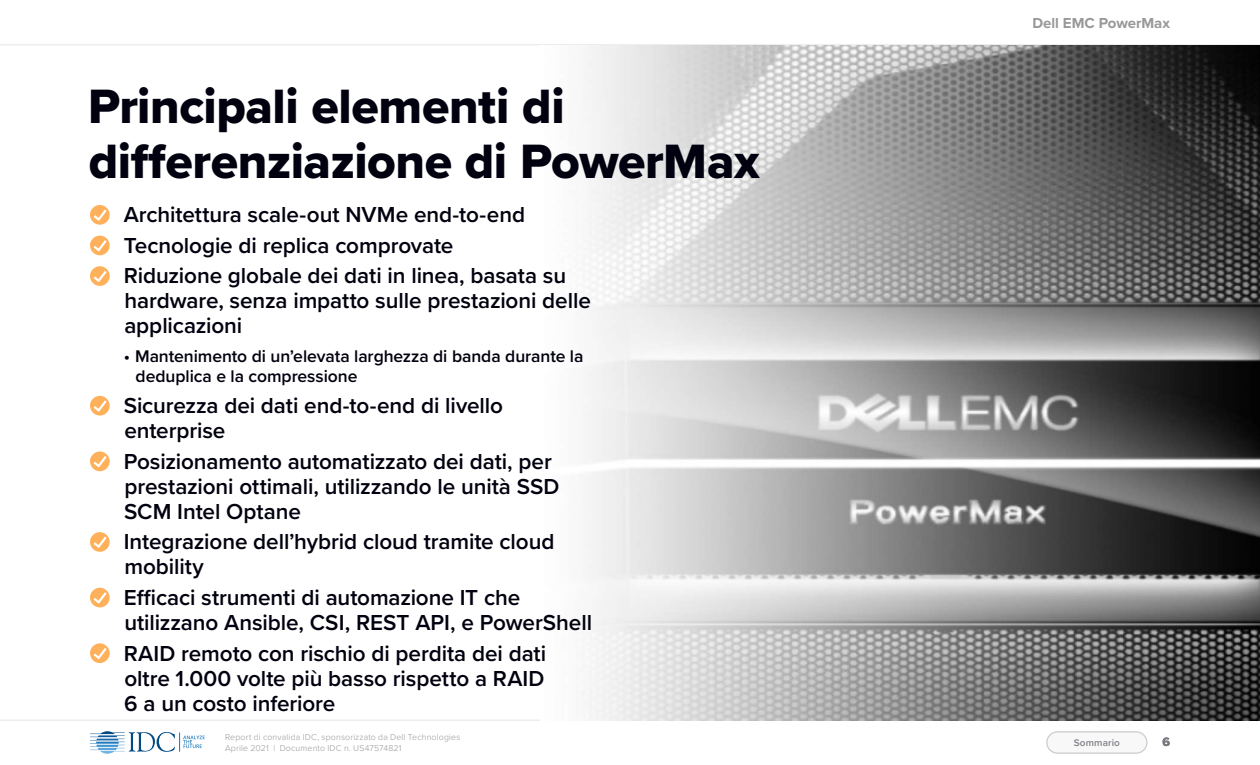
<style>
.page{position:relative;width:1260px;height:765px;background:#fff}
.page>*{position:absolute;margin:0;border:0;box-sizing:border-box;transform-origin:0 0}
.t1{font:50px/55px "Proxima Nova Extrabld";letter-spacing:-.01em;color:#01010f}
.t2{font:600 22.5px/25px "Proxima Nova";letter-spacing:-.005em;color:#01010f}
.t3{font:600 17.5px/20px "Proxima Nova";letter-spacing:-.005em;color:#01010f}
.t4{font:700 15px "Proxima Nova";color:#98989b}
.t5{font:700 12.5px "Proxima Nova";color:#231f20}
.t6{font:600 10px "Proxima Nova";letter-spacing:.015em;color:#808087}
.t7{font:300 8.75px/11.2px "Proxima Nova";letter-spacing:.02em;color:#98989b}
</style>
<div class="page">
<svg style="left:90px;top:731px;width:115px;height:23px"></svg>
<hr style="left:0;top:45px;width:1260px;height:1px;background:#e5e5e5">
<hr style="left:0;top:720px;width:1260px;height:1px;background:#e5e5e5">
<div style="left:1047px;top:732px;width:100px;height:21px;background:#f8f8f8;border-radius:11px"></div>
<div style="left:1046px;top:731px;width:102px;height:23px;border:1px solid #ccc;border-radius:11px"></div>
<img style="left:540px;top:45px;width:720px;height:675px">
<svg style="left:90px;top:205px;width:20px;height:20px"></svg>
<svg style="left:90px;top:236px;width:20px;height:19px"></svg>
<svg style="left:90px;top:266px;width:20px;height:20px"></svg>
<svg style="left:90px;top:396px;width:20px;height:20px"></svg>
<svg style="left:90px;top:451px;width:20px;height:20px"></svg>
<svg style="left:90px;top:532px;width:20px;height:20px"></svg>
<svg style="left:90px;top:588px;width:20px;height:19px"></svg>
<svg style="left:90px;top:643px;width:20px;height:20px"></svg>
<h1 class="t1" style="left:88px;top:78px;width:673px">Principali elementi di differenziazione di PowerMax</h1>
<p class="t2" style="left:124px;top:199px;width:444px;line-height:30.6px">Architettura scale-out NVMe end-to-end<br>Tecnologie di replica comprovate<br>Riduzione globale dei dati in linea, basata su</p>
<p class="t2" style="left:124px;top:288px;width:468px">hardware, senza impatto sulle prestazioni delle applicazioni</p>
<p class="t3" style="left:136px;top:346px;width:449px;text-indent:-12px">• Mantenimento di un’elevata larghezza di banda durante la deduplica e la compressione</p>
<p class="t2" style="left:124px;top:392px;width:381px">Sicurezza dei dati end-to-end di livello enterprise</p>
<p class="t2" style="left:124px;top:448px;width:437px">Posizionamento automatizzato dei dati, per prestazioni ottimali, utilizzando le unità SSD<br>SCM Intel Optane</p>
<p class="t2" style="left:124px;top:529px;width:432px">Integrazione dell’hybrid cloud tramite cloud mobility</p>
<p class="t2" style="left:124px;top:584px;width:470px">Efficaci strumenti di automazione IT che utilizzano Ansible, CSI, REST API, e PowerShell</p>
<p class="t2" style="left:124px;top:640px;width:424px;text-align:justify">RAID remoto con rischio di perdita dei dati oltre 1.000 volte più basso rispetto a RAID 6 a un costo inferiore</p>
<p class="t4" style="left:1032px;top:12px;width:139px">Dell EMC PowerMax</p>
<p class="t7" style="left:225px;top:731px;width:237px">Report di convalida IDC, sponsorizzato da Dell Technologies<br>Aprile 2021 | Documento IDC n. US47574821</p>
<p class="t6" style="left:1074px;top:735px;width:48px">Sommario</p>
<p class="t5" style="left:1162px;top:733px;width:9px">6</p>
</div>
